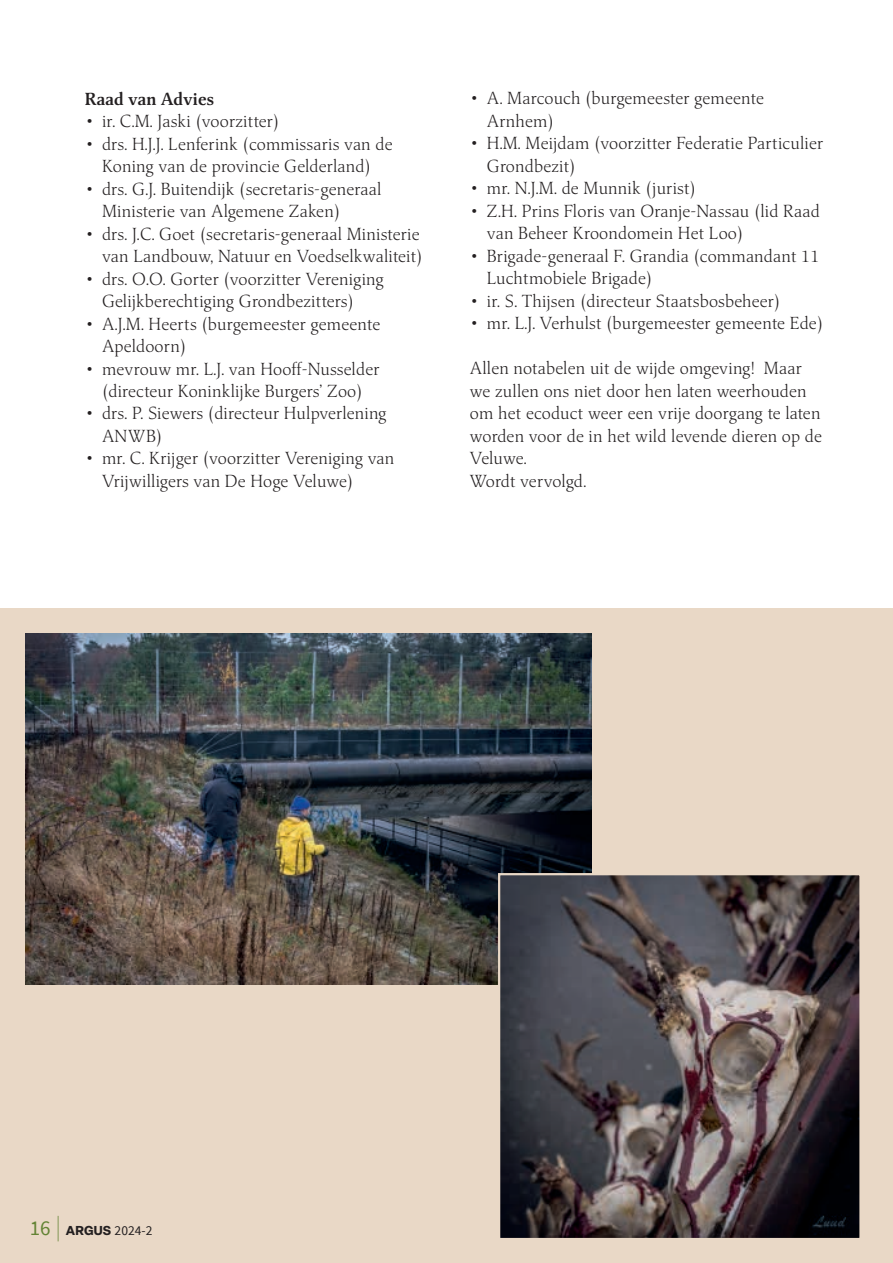
<style>
.page{position:relative;width:893px;height:1263px;background:#fff}
.page>*{position:absolute;margin:0;border:0;box-sizing:border-box;transform-origin:0 0}
.t1{font:300 17.25px/22.5px "Classica Pro";letter-spacing:.01em;color:#231f20}
.t2{font:600 17.25px "Classica Pro";letter-spacing:.01em;color:#231f20}
.t3{font:13.5px "Source Sans Pro";color:#231f20}
.s1{font-size:21px;color:#638334}
.s2{font-weight:200;font-size:25.5px;color:#638334}
.s3{font-family:"Elza";font-weight:700;font-size:12.75px}
</style>
<div class="page">
<div style="left:0;top:609px;width:893px;height:654px;background:#e9d8c6"></div>
<img style="left:26px;top:634px;width:565px;height:350px">
<img style="left:501px;top:876px;width:358px;height:361px">
<div style="left:498px;top:873px;width:364px;height:367px;border:2px solid #e9d8c6"></div>
<p class="t2" style="left:85px;top:87px;width:130px">Raad van Advies</p>
<p class="t1" style="left:85px;top:110px;width:196px">• ir. C.M. Jaski (voorzitter)</p>
<p class="t1" style="left:85px;top:132px;width:309px;text-align:center">• drs. H.J.J. Lenferink (commissaris van de<br>Koning van de provincie Gelderland)</p>
<p class="t1" style="left:102px;top:177px;width:281px;text-indent:-17px">• drs. G.J. Buitendijk (secretaris-generaal<br>Ministerie van Algemene Zaken)</p>
<p class="t1" style="left:85px;top:222px;width:339px;text-align:right">• drs. J.C. Goet (secretaris-generaal Ministerie van Landbouw, Natuur en Voedselkwaliteit)</p>
<p class="t1" style="left:102px;top:267px;width:283px;text-indent:-17px">• drs. O.O. Gorter (voorzitter Vereniging<br>Gelijkberechtiging Grondbezitters)</p>
<p class="t1" style="left:102px;top:312px;width:280px;text-indent:-17px">• A.J.M. Heerts (burgemeester gemeente<br>Apeldoorn)</p>
<p class="t1" style="left:85px;top:357px;width:296px;text-align:center">• mevrouw mr. L.J. van Hooff-Nusselder (directeur Koninklijke Burgers’ Zoo)</p>
<p class="t1" style="left:102px;top:402px;width:286px;text-indent:-17px">• drs. P. Siewers (directeur Hulpverlening<br>ANWB)</p>
<p class="t1" style="left:102px;top:447px;width:294px;text-indent:-17px">• mr. C. Krijger (voorzitter Vereniging van<br>Vrijwilligers van De Hoge Veluwe)</p>
<p class="t1" style="left:487px;top:87px;width:279px;text-indent:-17px">• A. Marcouch (burgemeester gemeente<br>Arnhem)</p>
<p class="t1" style="left:487px;top:132px;width:338px;text-indent:-17px">• H.M. Meijdam (voorzitter Federatie Particulier<br>Grondbezit)</p>
<p class="t1" style="left:470px;top:177px;width:228px">• mr. N.J.M. de Munnik (jurist)</p>
<p class="t1" style="left:487px;top:199px;width:334px;text-indent:-17px">• Z.H. Prins Floris van Oranje-Nassau (lid Raad van Beheer Kroondomein Het Loo)</p>
<p class="t1" style="left:487px;top:244px;width:334px;text-indent:-17px">• Brigade-generaal F. Grandia (commandant 11<br>Luchtmobiele Brigade)</p>
<p class="t1" style="left:470px;top:289px;width:312px">• ir. S. Thijsen (directeur Staatsbosbeheer)</p>
<p class="t1" style="left:470px;top:312px;width:355px">• mr. L.J. Verhulst (burgemeester gemeente Ede)</p>
<p class="t1" style="left:470px;top:357px;width:354px">Allen notabelen uit de wijde omgeving! Maar we zullen ons niet door hen laten weerhouden om het ecoduct weer een vrije doorgang te laten worden voor de in het wild levende dieren op de Veluwe.<br>Wordt vervolgd.</p>
<p class="t3" style="left:30px;top:1222px;width:124px"><span class="s1">16</span> <span class="s2">|</span> <span class="s3">ARGUS</span> 2024-2</p>
</div>
